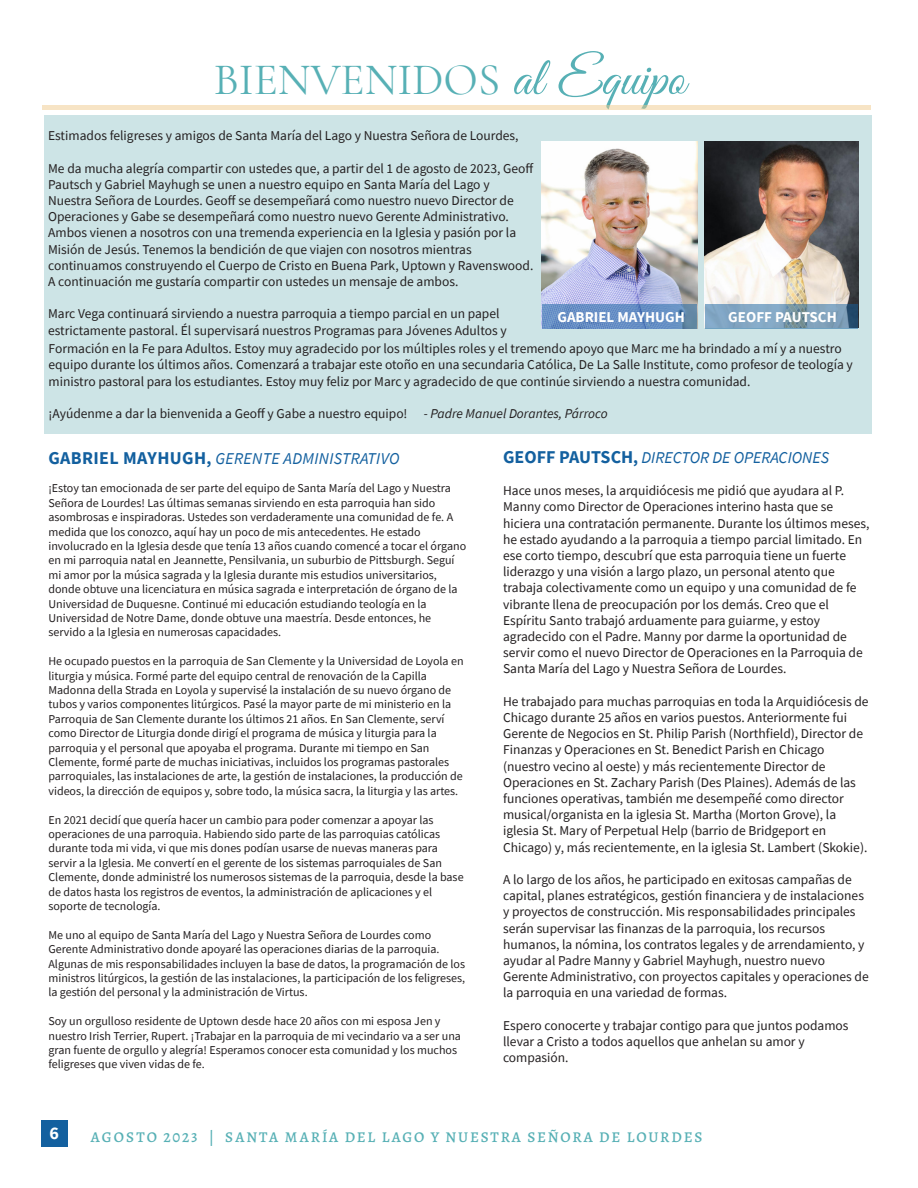
<style>
.page{position:relative;width:918px;height:1188px;background:#fff}
.page>*{position:absolute;margin:0;border:0;box-sizing:border-box;transform-origin:0 0}
.Main_Body_Text_138e6{font:45px "Cormorant";color:#57b0b5}
.Page_Number{font:700 18px "Source Sans Pro";color:#fff}
.Headline_2_Blue_497b{font:italic 16.5px "Source Sans Pro";letter-spacing:.02em;color:#13609f}
.Main_Body_Text_Blue{font:italic 16.5px "Source Sans Pro";color:#13609f}
.Footer_Left{font:500 15px "Alegreya";letter-spacing:.12em;color:#57b0b5}
.Main_Body_Text_6c8c2{font:700 15px "Source Sans Pro";color:#fff}
.Main_Body_Text_6c8c2-2{font:13.5px/16.2px "Source Sans Pro";color:#231f20}
.Main_Body_Text_6c8c2-3{font:12px/14.4px "Source Sans Pro";color:#231f20}
.s1{font-family:"Great Vibes";font-size:54px}
.s2{font-style:italic}
.s3{font-weight:700;font-style:normal;font-size:18px}
.s4{font-weight:700;font-style:normal}
</style>
<div class="page">
<div style="left:41px;top:1120px;width:27px;height:27px;background:#13609f"></div>
<div style="left:42px;top:105px;width:829px;height:5px;background:#f7e4c5"></div>
<div style="left:44px;top:115px;width:828px;height:318px;background:#cde4e6"></div>
<img style="left:704px;top:142px;width:154px;height:185px">
<svg style="left:705px;top:304px;width:153px;height:24px;background:#799cb6"></svg>
<img style="left:542px;top:141px;width:155px;height:163px">
<svg style="left:542px;top:304px;width:155px;height:25px;background:#658dc1"></svg>
<p class="Main_Body_Text_138e6" style="left:214px;top:52px;width:473px">BIENVENIDOS <span class="s1">al Equipo</span></p>
<p class="Main_Body_Text_6c8c2-2" style="left:48px;top:128px;width:472px">Estimados feligreses y amigos de Santa María del Lago y Nuestra Señora de Lourdes,</p>
<p class="Main_Body_Text_6c8c2-2" style="left:48px;top:160px;width:487px">Me da mucha alegría compartir con ustedes que, a partir del 1 de agosto de 2023, Geoff Pautsch y Gabriel Mayhugh se unen a nuestro equipo en Santa María del Lago y Nuestra Señora de Lourdes. Geoff se desempeñará como nuestro nuevo Director de Operaciones y Gabe se desempeñará como nuestro nuevo Gerente Administrativo.<br>Ambos vienen a nosotros con una tremenda experiencia en la Iglesia y pasión por la Misión de Jesús. Tenemos la bendición de que viajen con nosotros mientras continuamos construyendo el Cuerpo de Cristo en Buena Park, Uptown y Ravenswood.<br>A continuación me gustaría compartir con ustedes un mensaje de ambos.</p>
<p class="Main_Body_Text_6c8c2-2" style="left:48px;top:306px;width:460px">Marc Vega continuará sirviendo a nuestra parroquia a tiempo parcial en un papel estrictamente pastoral. Él supervisará nuestros Programas para Jóvenes Adultos y</p>
<p class="Main_Body_Text_6c8c2" style="left:558px;top:307px;width:129px">GABRIEL MAYHUGH</p>
<p class="Main_Body_Text_6c8c2" style="left:728px;top:307px;width:110px">GEOFF PAUTSCH</p>
<p class="Main_Body_Text_6c8c2-2" style="left:49px;top:340px;width:806px">Formación en la Fe para Adultos. Estoy muy agradecido por los múltiples roles y el tremendo apoyo que Marc me ha brindado a mí y a nuestro equipo durante los últimos años. Comenzará a trabajar este otoño en una secundaria Católica, De La Salle Institute, como profesor de teología y ministro pastoral para los estudiantes. Estoy muy feliz por Marc y agradecido de que continúe sirviendo a nuestra comunidad.</p>
<p class="Main_Body_Text_6c8c2-2" style="left:49px;top:405px;width:561px">¡Ayúdenme a dar la bienvenida a Geoff y Gabe a nuestro equipo! <span class="s2">- Padre Manuel Dorantes, Párroco</span></p>
<p class="Headline_2_Blue_497b" style="left:48px;top:448px;width:353px"><span class="s3">GABRIEL MAYHUGH</span><span class="s4">,</span> GERENTE ADMINISTRATIVO</p>
<p class="Main_Body_Text_6c8c2-3" style="left:48px;top:481px;width:419px">¡Estoy tan emocionada de ser parte del equipo de Santa María del Lago y Nuestra Señora de Lourdes! Las últimas semanas sirviendo en esta parroquia han sido asombrosas e inspiradoras. Ustedes son verdaderamente una comunidad de fe. A medida que los conozco, aquí hay un poco de mis antecedentes. He estado involucrado en la Iglesia desde que tenía 13 años cuando comencé a tocar el órgano en mi parroquia natal en Jeannette, Pensilvania, un suburbio de Pittsburgh. Seguí mi amor por la música sagrada y la Iglesia durante mis estudios universitarios, donde obtuve una licenciatura en música sagrada e interpretación de órgano de la Universidad de Duquesne. Continué mi educación estudiando teología en la Universidad de Notre Dame, donde obtuve una maestría. Desde entonces, he servido a la Iglesia en numerosas capacidades.</p>
<p class="Main_Body_Text_6c8c2-3" style="left:48px;top:654px;width:417px">He ocupado puestos en la parroquia de San Clemente y la Universidad de Loyola en liturgia y música. Formé parte del equipo central de renovación de la Capilla Madonna della Strada en Loyola y supervisé la instalación de su nuevo órgano de tubos y varios componentes litúrgicos. Pasé la mayor parte de mi ministerio en la Parroquia de San Clemente durante los últimos 21 años. En San Clemente, serví como Director de Liturgia donde dirigí el programa de música y liturgia para la parroquia y el personal que apoyaba el programa. Durante mi tiempo en San Clemente, formé parte de muchas iniciativas, incluidos los programas pastorales parroquiales, las instalaciones de arte, la gestión de instalaciones, la producción de videos, la dirección de equipos y, sobre todo, la música sacra, la liturgia y las artes.</p>
<p class="Main_Body_Text_6c8c2-3" style="left:48px;top:812px;width:417px">En 2021 decidí que quería hacer un cambio para poder comenzar a apoyar las operaciones de una parroquia. Habiendo sido parte de las parroquias católicas durante toda mi vida, vi que mis dones podían usarse de nuevas maneras para servir a la Iglesia. Me convertí en el gerente de los sistemas parroquiales de San Clemente, donde administré los numerosos sistemas de la parroquia, desde la base de datos hasta los registros de eventos, la administración de aplicaciones y el soporte de tecnología.</p>
<p class="Main_Body_Text_6c8c2-3" style="left:48px;top:927px;width:418px">Me uno al equipo de Santa María del Lago y Nuestra Señora de Lourdes como Gerente Administrativo donde apoyaré las operaciones diarias de la parroquia.<br>Algunas de mis responsabilidades incluyen la base de datos, la programación de los ministros litúrgicos, la gestión de las instalaciones, la participación de los feligreses, la gestión del personal y la administración de Virtus.</p>
<p class="Main_Body_Text_6c8c2-3" style="left:48px;top:1014px;width:414px">Soy un orgulloso residente de Uptown desde hace 20 años con mi esposa Jen y nuestro Irish Terrier, Rupert. ¡Trabajar en la parroquia de mi vecindario va a ser una gran fuente de orgullo y alegría! Esperamos conocer esta comunidad y los muchos feligreses que viven vidas de fe.</p>
<p class="Main_Body_Text_Blue" style="left:503px;top:447px;width:328px"><span class="s3">GEOFF PAUTSCH</span><span class="s4">,</span> DIRECTOR DE OPERACIONES</p>
<p class="Main_Body_Text_6c8c2-2" style="left:503px;top:483px;width:368px">Hace unos meses, la arquidiócesis me pidió que ayudara al P.<br>Manny como Director de Operaciones interino hasta que se hiciera una contratación permanente. Durante los últimos meses, he estado ayudando a la parroquia a tiempo parcial limitado. En ese corto tiempo, descubrí que esta parroquia tiene un fuerte liderazgo y una visión a largo plazo, un personal atento que trabaja colectivamente como un equipo y una comunidad de fe vibrante llena de preocupación por los demás. Creo que el Espíritu Santo trabajó arduamente para guiarme, y estoy agradecido con el Padre. Manny por darme la oportunidad de servir como el nuevo Director de Operaciones en la Parroquia de Santa María del Lago y Nuestra Señora de Lourdes.</p>
<p class="Main_Body_Text_6c8c2-2" style="left:503px;top:693px;width:367px">He trabajado para muchas parroquias en toda la Arquidiócesis de Chicago durante 25 años en varios puestos. Anteriormente fui Gerente de Negocios en St. Philip Parish (Northfield), Director de Finanzas y Operaciones en St. Benedict Parish en Chicago (nuestro vecino al oeste) y más recientemente Director de Operaciones en St. Zachary Parish (Des Plaines). Además de las funciones operativas, también me desempeñé como director musical/organista en la iglesia St. Martha (Morton Grove), la iglesia St. Mary of Perpetual Help (barrio de Bridgeport en Chicago) y, más recientemente, en la iglesia St. Lambert (Skokie).</p>
<p class="Main_Body_Text_6c8c2-2" style="left:503px;top:871px;width:367px">A lo largo de los años, he participado en exitosas campañas de capital, planes estratégicos, gestión financiera y de instalaciones y proyectos de construcción. Mis responsabilidades principales serán supervisar las finanzas de la parroquia, los recursos humanos, la nómina, los contratos legales y de arrendamiento, y ayudar al Padre Manny y Gabriel Mayhugh, nuestro nuevo Gerente Administrativo, con proyectos capitales y operaciones de la parroquia en una variedad de formas.</p>
<p class="Main_Body_Text_6c8c2-2" style="left:503px;top:1017px;width:347px">Espero conocerte y trabajar contigo para que juntos podamos llevar a Cristo a todos aquellos que anhelan su amor y compasión.</p>
<p class="Page_Number" style="left:50px;top:1121px;width:11px">6</p>
<p class="Footer_Left" style="left:91px;top:1127px;width:613px">AGOSTO 2023 | SANTA MARÍA DEL LAGO Y NUESTRA SEÑORA DE LOURDES</p>
</div>
